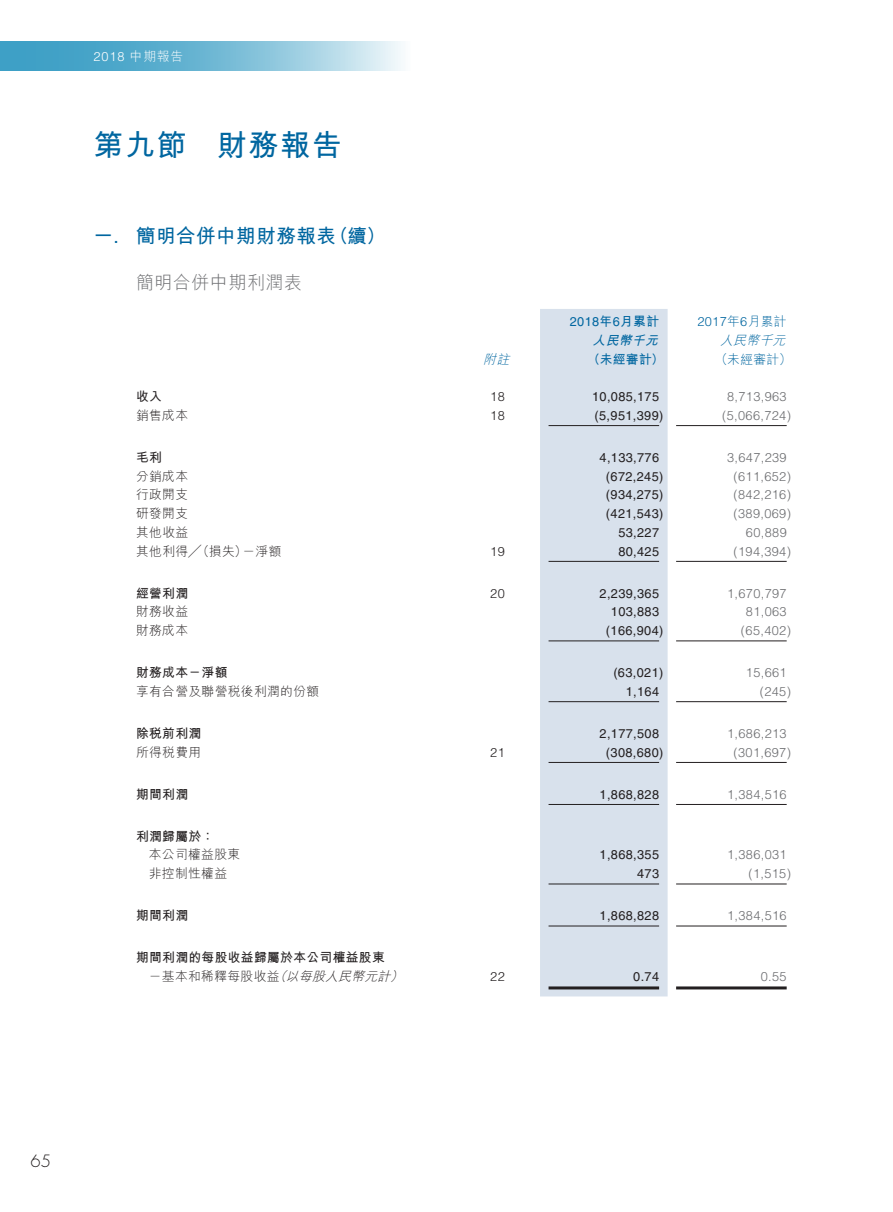
<style>
.page{position:relative;width:893px;height:1212px;background:#fff}
.page>*{position:absolute;margin:0;border:0;box-sizing:border-box;transform-origin:0 0}
.t1{font:700 30px "M Hei HK";letter-spacing:.055em;color:#0066a0}
.t2{font:700 19.5px "M Hei HK";letter-spacing:.03em;color:#0066a0}
.t3{font:300 18px "M Hei HK";letter-spacing:.03em;color:#6c6d70}
.t4{font:300 16.5px "Futura Std";color:#231f20}
.t5{font:300 12.75px "Helvetica LT Std";letter-spacing:.03em;color:#6c6d70}
.t6{font:12.75px "Helvetica LT Std";letter-spacing:.03em;color:#231f20}
.t7{font:300 12.75px "M Hei HK";letter-spacing:.03em;color:#231f20}
.t8{font:700 12.75px "M Hei HK";letter-spacing:.03em;color:#231f20}
.t9{font:300 12.75px "Helvetica LT Std";letter-spacing:.03em;color:#231f20}
.t10{font:italic 300 12.75px "M Hei HK";color:#231f20}
.t11{font:300 12.75px "Helvetica LT Std";color:#0066a0}
.t12{font:12.75px "Helvetica LT Std";color:#0066a0}
.t13{font:300 12.75px "Helvetica LT Std";color:#fff}
.t14{font:italic 300 12.75px "M Hei HK";color:#0066a0}
.t15{font:300 12.75px "M Hei HK";color:#0066a0}
.t16{font:700 12.75px "M Hei HK";color:#0066a0}
.t17{font:italic 700 12.75px "M Hei HK";color:#0066a0}
.s1{font-family:"M Hei HK"}
.s2{font-family:"Helvetica LT Std";font-weight:400}
.s3{font-family:"M Hei HK";font-weight:700}
</style>
<div class="page">
<svg style="left:0;top:41px;width:401px;height:30px;background:#78bcd7"></svg>
<div style="left:540px;top:309px;width:128px;height:687px;background:#d8e1ec"></div>
<hr style="left:549px;top:425px;width:110px;height:1px;background:#231f20">
<hr style="left:676px;top:425px;width:111px;height:1px;background:#231f20">
<hr style="left:549px;top:561px;width:110px;height:1px;background:#231f20">
<hr style="left:676px;top:561px;width:111px;height:1px;background:#231f20">
<hr style="left:549px;top:640px;width:110px;height:1px;background:#231f20">
<hr style="left:676px;top:640px;width:111px;height:1px;background:#231f20">
<hr style="left:549px;top:701px;width:110px;height:1px;background:#231f20">
<hr style="left:676px;top:701px;width:111px;height:1px;background:#231f20">
<hr style="left:549px;top:762px;width:110px;height:1px;background:#231f20">
<hr style="left:676px;top:762px;width:111px;height:1px;background:#231f20">
<hr style="left:549px;top:804px;width:110px;height:1px;background:#231f20">
<hr style="left:676px;top:804px;width:111px;height:1px;background:#231f20">
<hr style="left:549px;top:883px;width:110px;height:1px;background:#231f20">
<hr style="left:676px;top:883px;width:111px;height:1px;background:#231f20">
<hr style="left:549px;top:925px;width:110px;height:1px;background:#231f20">
<hr style="left:676px;top:925px;width:111px;height:1px;background:#231f20">
<hr style="left:549px;top:986px;width:110px;height:3px;background:#231f20">
<hr style="left:676px;top:986px;width:111px;height:3px;background:#231f20">
<p class="t13" style="left:94px;top:48px;width:91px">2018 <span class="s1">中期報告</span></p>
<h1 class="t1" style="left:94px;top:124px;width:95px">第九節</h1>
<h1 class="t1" style="left:217px;top:124px;width:126px">財務報告</h1>
<h2 class="t2" style="left:94px;top:221px;width:27px">一<span class="s2">.</span></h2>
<h2 class="t2" style="left:136px;top:221px;width:201px">簡明合併中期財務報表</h2>
<h2 class="t2" style="left:329px;top:221px;width:58px">（續(</h2>
<h3 class="t3" style="left:136px;top:273px;width:168px">簡明合併中期利潤表</h3>
<p class="t8" style="left:136px;top:387px;width:27px">收入</p>
<p class="t7" style="left:136px;top:409px;width:54px">銷售成本</p>
<p class="t8" style="left:136px;top:448px;width:27px">毛利</p>
<p class="t7" style="left:136px;top:469px;width:54px">分銷成本</p>
<p class="t7" style="left:136px;top:488px;width:54px">行政開支</p>
<p class="t7" style="left:136px;top:507px;width:54px">研發開支</p>
<p class="t7" style="left:136px;top:526px;width:54px">其他收益</p>
<p class="t7" style="left:136px;top:544px;width:112px">其他利得╱（損失）</p>
<p class="t7" style="left:242px;top:544px;width:40px">－淨額</p>
<p class="t8" style="left:136px;top:584px;width:54px">經營利潤</p>
<p class="t7" style="left:136px;top:605px;width:54px">財務收益</p>
<p class="t7" style="left:136px;top:624px;width:54px">財務成本</p>
<p class="t8" style="left:136px;top:663px;width:93px">財務成本－淨額</p>
<p class="t7" style="left:136px;top:685px;width:185px">享有合營及聯營稅後利潤的份額</p>
<p class="t8" style="left:136px;top:724px;width:67px">除稅前利潤</p>
<p class="t7" style="left:136px;top:745px;width:67px">所得稅費用</p>
<p class="t8" style="left:136px;top:785px;width:54px">期間利潤</p>
<p class="t8" style="left:136px;top:827px;width:80px">利潤歸屬於：</p>
<p class="t7" style="left:149px;top:848px;width:93px">本公司權益股東</p>
<p class="t7" style="left:149px;top:867px;width:80px">非控制性權益</p>
<p class="t8" style="left:136px;top:906px;width:54px">期間利潤</p>
<p class="t8" style="left:136px;top:948px;width:250px">期間利潤的每股收益歸屬於本公司權益股東</p>
<p class="t10" style="left:274px;top:970px;width:18px">（</p>
<p class="t10" style="left:390px;top:970px;width:18px">(</p>
<p class="t10" style="left:286px;top:970px;width:109px">以每股人民幣元計</p>
<p class="t7" style="left:149px;top:970px;width:132px">－基本和稀釋每股收益</p>
<p class="t4" style="left:31px;top:1151px;width:22px">65</p>
<p class="t12" style="left:570px;top:314px;width:91px">2018<span class="s3">年</span>6<span class="s3">月累計</span></p>
<p class="t11" style="left:697px;top:314px;width:91px">2017<span class="s1">年</span>6<span class="s1">月累計</span></p>
<p class="t17" style="left:593px;top:331px;width:71px">人民幣千元</p>
<p class="t14" style="left:720px;top:334px;width:70px">人民幣千元</p>
<p class="t14" style="left:483px;top:352px;width:31px">附註</p>
<p class="t16" style="left:588px;top:350px;width:78px">（未經審計）</p>
<p class="t15" style="left:715px;top:352px;width:78px">（未經審計(</p>
<p class="t9" style="left:490px;top:389px;width:16px">18</p>
<p class="t6" style="left:592px;top:389px;width:69px">10,085,175</p>
<p class="t5" style="left:727px;top:389px;width:61px">8,713,963</p>
<p class="t9" style="left:490px;top:407px;width:16px">18</p>
<p class="t6" style="left:595px;top:408px;width:70px">)5,951,399(</p>
<p class="t5" style="left:722px;top:407px;width:70px">)5,066,724(</p>
<p class="t6" style="left:600px;top:450px;width:61px">4,133,776</p>
<p class="t5" style="left:727px;top:449px;width:61px">3,647,239</p>
<p class="t6" style="left:606px;top:469px;width:59px">)672,245(</p>
<p class="t5" style="left:733px;top:468px;width:59px">)611,652(</p>
<p class="t6" style="left:606px;top:487px;width:59px">)934,275(</p>
<p class="t5" style="left:733px;top:487px;width:59px">)842,216(</p>
<p class="t6" style="left:606px;top:506px;width:59px">)421,543(</p>
<p class="t5" style="left:734px;top:506px;width:59px">)389,069(</p>
<p class="t6" style="left:618px;top:525px;width:42px">53,227</p>
<p class="t5" style="left:746px;top:524px;width:42px">60,889</p>
<p class="t9" style="left:490px;top:543px;width:16px">19</p>
<p class="t6" style="left:618px;top:544px;width:42px">80,425</p>
<p class="t5" style="left:734px;top:543px;width:59px">)194,394(</p>
<p class="t9" style="left:490px;top:585px;width:16px">20</p>
<p class="t6" style="left:600px;top:586px;width:61px">2,239,365</p>
<p class="t5" style="left:727px;top:585px;width:61px">1,670,797</p>
<p class="t6" style="left:611px;top:604px;width:50px">103,883</p>
<p class="t5" style="left:746px;top:604px;width:42px">81,063</p>
<p class="t6" style="left:606px;top:623px;width:59px">)166,904(</p>
<p class="t5" style="left:741px;top:623px;width:51px">)65,402(</p>
<p class="t6" style="left:613px;top:665px;width:51px">)63,021(</p>
<p class="t5" style="left:746px;top:665px;width:42px">15,661</p>
<p class="t6" style="left:626px;top:684px;width:35px">1,164</p>
<p class="t5" style="left:760px;top:683px;width:33px">)245(</p>
<p class="t6" style="left:600px;top:726px;width:61px">2,177,508</p>
<p class="t5" style="left:727px;top:725px;width:61px">1,686,213</p>
<p class="t9" style="left:490px;top:744px;width:16px">21</p>
<p class="t6" style="left:606px;top:745px;width:59px">)308,680(</p>
<p class="t5" style="left:733px;top:744px;width:59px">)301,697(</p>
<p class="t6" style="left:600px;top:787px;width:61px">1,868,828</p>
<p class="t5" style="left:727px;top:786px;width:61px">1,384,516</p>
<p class="t6" style="left:599px;top:847px;width:61px">1,868,355</p>
<p class="t5" style="left:727px;top:847px;width:61px">1,386,031</p>
<p class="t6" style="left:637px;top:866px;width:23px">473</p>
<p class="t5" style="left:748px;top:866px;width:44px">)1,515(</p>
<p class="t6" style="left:600px;top:908px;width:61px">1,868,828</p>
<p class="t5" style="left:727px;top:908px;width:61px">1,384,516</p>
<p class="t9" style="left:490px;top:968px;width:16px">22</p>
<p class="t6" style="left:633px;top:969px;width:27px">0.74</p>
<p class="t5" style="left:761px;top:968px;width:27px">0.55</p>
</div>
